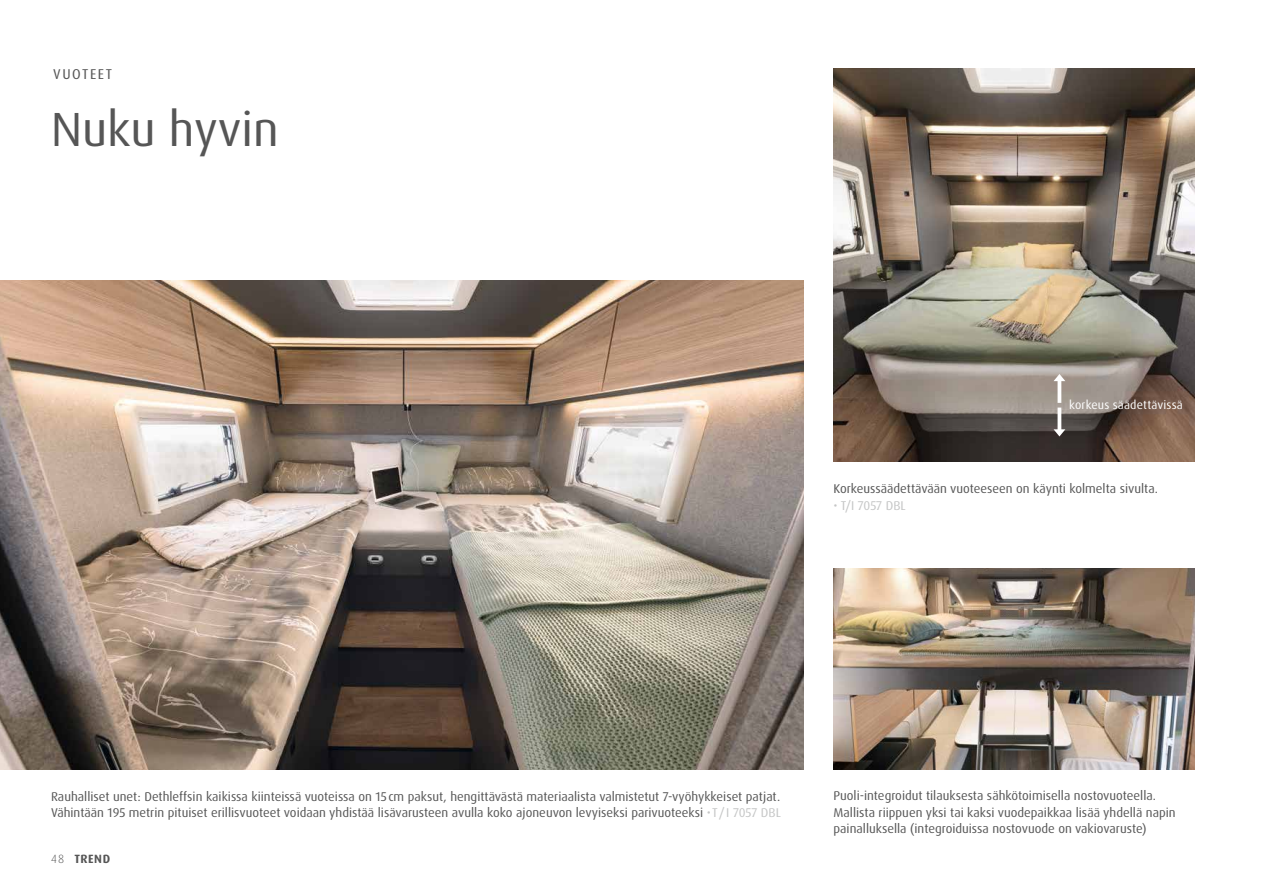
<style>
.page{position:relative;width:1263px;height:893px;background:#fff}
.page>*{position:absolute;margin:0;border:0;box-sizing:border-box;transform-origin:0 0}
.t1{font:48px "Dax Pro";color:#565656}
.t2{font:14.25px "Dax Pro";letter-spacing:.11em;color:#565656}
.t3{font:12.75px/16.5px "Dax Pro";color:#565656}
.t4{font:12.75px "Dax Pro";letter-spacing:-.005em;color:#c5c6c6}
.t5{font:12px "Dax Pro";letter-spacing:.015em;color:#fff}
.t6{font:700 12px "Dax Pro";letter-spacing:.04em;color:#565656}
.t7{font:300 12px "Dax OT";color:#565656}
.s1{color:#c5c6c6}
</style>
<div class="page">
<img style="left:0;top:281px;width:804px;height:489px">
<img style="left:833px;top:68px;width:362px;height:394px">
<svg style="left:1053px;top:374px;width:12px;height:62px"></svg>
<img style="left:833px;top:568px;width:362px;height:202px">
<p class="t2" style="left:53px;top:65px;width:61px">VUOTEET</p>
<h1 class="t1" style="left:51px;top:99px;width:229px">Nuku hyvin</h1>
<p class="t5" style="left:1069px;top:397px;width:115px">korkeus säädettävissä</p>
<p class="t3" style="left:833px;top:481px;width:326px">Korkeussäädettävään vuoteeseen on käynti kolmelta sivulta.</p>
<p class="t4" style="left:833px;top:497px;width:74px">• T/I 7057 DBL</p>
<p class="t3" style="left:51px;top:788px;width:731px">Rauhalliset unet: Dethleffsin kaikissa kiinteissä vuoteissa on 15 cm paksut, hengittävästä materiaalista valmistetut 7-vyöhykkeiset patjat.<br>Vähintään 195 metrin pituiset erillisvuoteet voidaan yhdistää lisävarusteen avulla koko ajoneuvon levyiseksi parivuoteeksi <span class="s1">• T/ I 7057 DBL</span></p>
<p class="t3" style="left:833px;top:788px;width:344px">Puoli-integroidut tilauksesta sähkötoimisella nostovuoteella.<br>Mallista riippuen yksi tai kaksi vuodepaikkaa lisää yhdellä napin painalluksella (integroiduissa nostovuode on vakiovaruste)</p>
<p class="t7" style="left:51px;top:851px;width:15px">48</p>
<p class="t6" style="left:75px;top:851px;width:37px">TREND</p>
</div>
